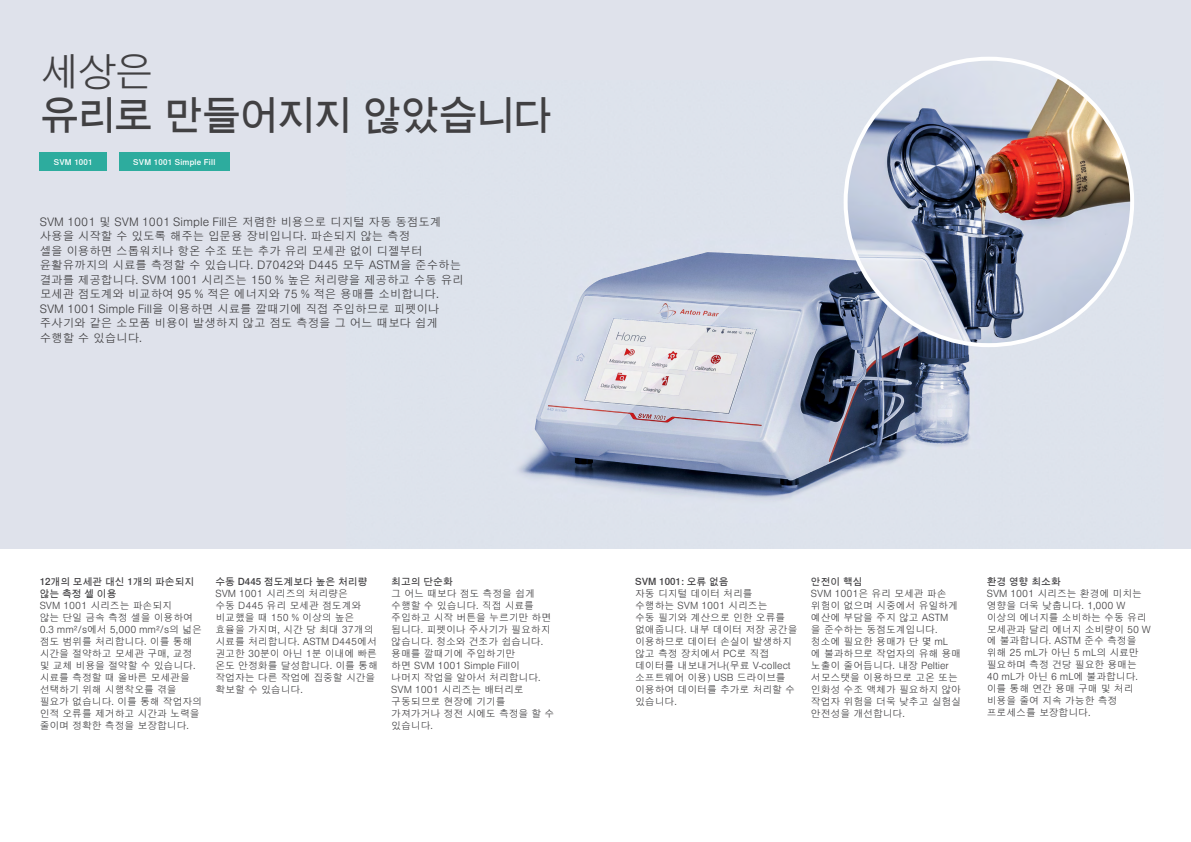
<style>
.page{position:relative;width:1191px;height:842px;background:#fff}
.page>*{position:absolute;margin:0;border:0;box-sizing:border-box;transform-origin:0 0}
.t1{font:500 40px "Nimbus Sans Global";letter-spacing:-.07em;color:#414042}
.t2{font:300 40px "Nimbus Sans Global";color:#414042}
.t3{font:300 11.5px/14.5px "Nimbus Sans Global";color:#414042}
.t4{font:300 9.8px/12px "Nimbus Sans Global";color:#414042}
.t5{font:500 9.8px/12px "Nimbus Sans Global";color:#414042}
.t6{font:500 8px "Nimbus Sans Global";letter-spacing:.025em;color:#fff}
</style>
<div class="page">
<div style="left:0;top:0;width:1191px;height:549px;background:#dfe2eb"></div>
<img style="left:518px;top:81px;width:616px;height:419px">
<img style="left:845px;top:59px;width:287px;height:286px;border-radius:143px">
<div style="left:40px;top:152px;width:67px;height:19px;background:#2dac9e"></div>
<div style="left:119px;top:152px;width:110px;height:19px;background:#2dac9e"></div>
<h1 class="t2" style="left:40px;top:49px;width:116px">세상은</h1>
<h1 class="t1" style="left:40px;top:92px;width:514px">유리로 만들어지지 않았습니다</h1>
<p class="t6" style="left:54px;top:157px;width:40px">SVM 1001</p>
<p class="t6" style="left:133px;top:157px;width:84px">SVM 1001 Simple Fill</p>
<p class="t3" style="left:40px;top:214px;width:425px">SVM 1001 및 SVM 1001 Simple Fill은 저렴한 비용으로 디지털 자동 동점도계 사용을 시작할 수 있도록 해주는 입문용 장비입니다. 파손되지 않는 측정<br>셀을 이용하면 스톱워치나 항온 수조 또는 추가 유리 모세관 없이 디젤부터 윤활유까지의 시료를 측정할 수 있습니다. D7042와 D445 모두 ASTM을 준수하는 결과를 제공합니다. SVM 1001 시리즈는 150 % 높은 처리량을 제공하고 수동 유리 모세관 점도계와 비교하여 95 % 적은 에너지와 75 % 적은 용매를 소비합니다.<br>SVM 1001 Simple Fill을 이용하면 시료를 깔때기에 직접 주입하므로 피펫이나 주사기와 같은 소모품 비용이 발생하지 않고 점도 측정을 그 어느 때보다 쉽게 수행할 수 있습니다.</p>
<p class="t5" style="left:40px;top:575px;width:156px">12개의 모세관 대신 1개의 파손되지 않는 측정 셀 이용</p>
<p class="t4" style="left:40px;top:599px;width:164px">SVM 1001 시리즈는 파손되지<br>않는 단일 금속 측정 셀을 이용하여<br>0.3 mm²/s에서 5,000 mm²/s의 넓은 점도 범위를 처리합니다. 이를 통해 시간을 절약하고 모세관 구매, 교정 및 교체 비용을 절약할 수 있습니다. 시료를 측정할 때 올바른 모세관을 선택하기 위해 시행착오를 겪을 필요가 없습니다. 이를 통해 작업자의 인적 오류를 제거하고 시간과 노력을 줄이며 정확한 측정을 보장합니다.</p>
<p class="t5" style="left:215px;top:575px;width:153px">수동 D445 점도계보다 높은 처리량</p>
<p class="t4" style="left:215px;top:587px;width:164px">SVM 1001 시리즈의 처리량은<br>수동 D445 유리 모세관 점도계와 비교했을 때 150 % 이상의 높은 효율을 가지며, 시간 당 최대 37개의 시료를 처리합니다. ASTM D445에서 권고한 30분이 아닌 1분 이내에 빠른 온도 안정화를 달성합니다. 이를 통해 작업자는 다른 작업에 집중할 시간을 확보할 수 있습니다.</p>
<p class="t5" style="left:391px;top:575px;width:63px">최고의 단순화</p>
<p class="t4" style="left:391px;top:587px;width:165px">그 어느 때보다 점도 측정을 쉽게 수행할 수 있습니다. 직접 시료를 주입하고 시작 버튼을 누르기만 하면 됩니다. 피펫이나 주사기가 필요하지 않습니다. 청소와 건조가 쉽습니다. 용매를 깔때기에 주입하기만<br>하면 SVM 1001 Simple Fill이<br>나머지 작업을 알아서 처리합니다.<br>SVM 1001 시리즈는 배터리로 구동되므로 현장에 기기를 가져가거나 정전 시에도 측정을 할 수 있습니다.</p>
<p class="t5" style="left:635px;top:575px;width:95px">SVM 1001: 오류 없음</p>
<p class="t4" style="left:635px;top:587px;width:164px">자동 디지털 데이터 처리를<br>수행하는 SVM 1001 시리즈는<br>수동 필기와 계산으로 인한 오류를 없애줍니다. 내부 데이터 저장 공간을 이용하므로 데이터 손실이 발생하지 않고 측정 장치에서 PC로 직접 데이터를 내보내거나(무료 V-collect 소프트웨어 이용) USB 드라이브를 이용하여 데이터를 추가로 처리할 수 있습니다.</p>
<p class="t5" style="left:811px;top:575px;width:53px">안전이 핵심</p>
<p class="t4" style="left:811px;top:587px;width:152px">SVM 1001은 유리 모세관 파손 위험이 없으며 시중에서 유일하게 예산에 부담을 주지 않고 ASTM<br>을 준수하는 동점도계입니다. 청소에 필요한 용매가 단 몇 mL<br>에 불과하므로 작업자의 유해 용매 노출이 줄어듭니다. 내장 Peltier 서모스탯을 이용하므로 고온 또는 인화성 수조 액체가 필요하지 않아 작업자 위험을 더욱 낮추고 실험실 안전성을 개선합니다.</p>
<p class="t5" style="left:986px;top:575px;width:76px">환경 영향 최소화</p>
<p class="t4" style="left:986px;top:587px;width:165px">SVM 1001 시리즈는 환경에 미치는 영향을 더욱 낮춥니다. 1,000 W 이상의 에너지를 소비하는 수동 유리 모세관과 달리 에너지 소비량이 50 W 에 불과합니다. ASTM 준수 측정을 위해 25 mL가 아닌 5 mL의 시료만 필요하며 측정 건당 필요한 용매는<br>40 mL가 아닌 6 mL에 불과합니다. 이를 통해 연간 용매 구매 및 처리 비용을 줄여 지속 가능한 측정 프로세스를 보장합니다.</p>
</div>
